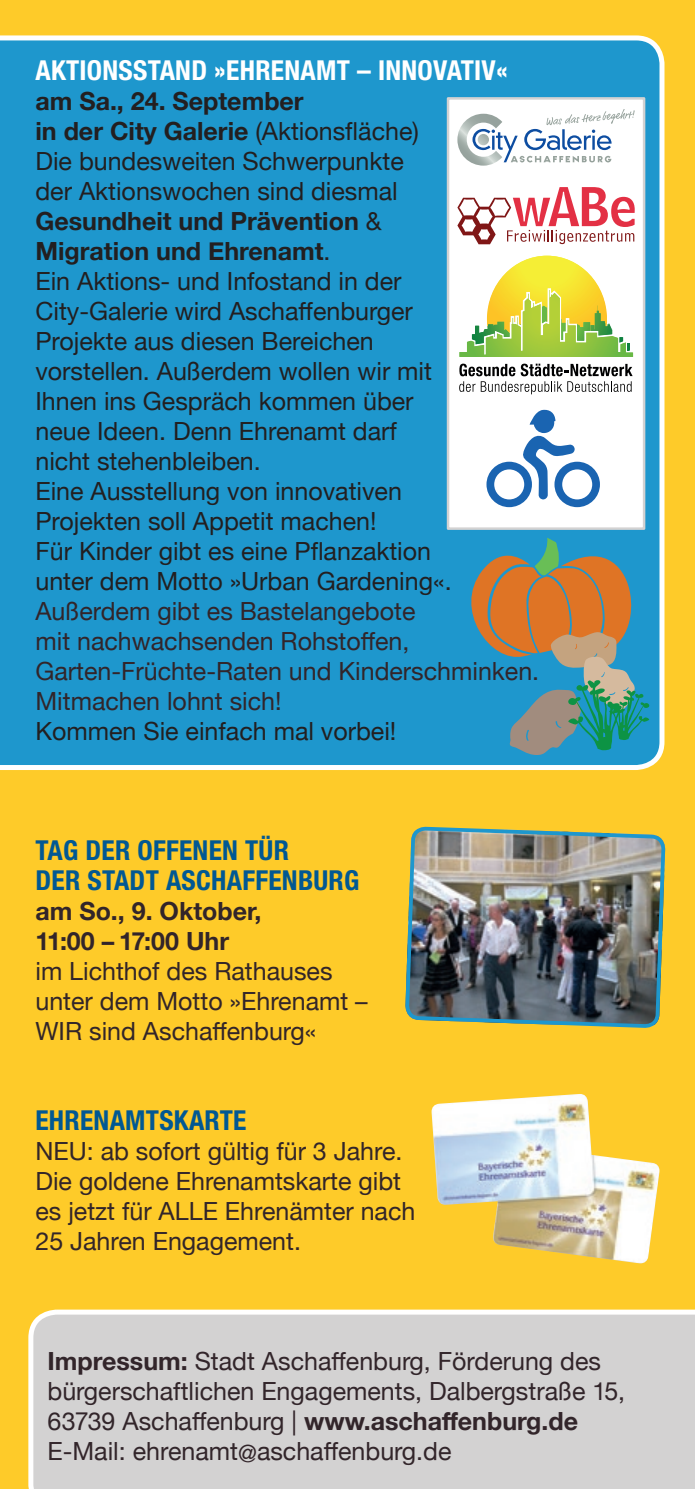
<style>
.page{position:relative;width:695px;height:1489px;background:#fff}
.page>*{position:absolute;margin:0;border:0;box-sizing:border-box;transform-origin:0 0}
.t1{font:700 condensed 27.5px/30px "Helvetica Neue";letter-spacing:.01em;color:#015893}
.t2{font:700 condensed 27.5px "Helvetica Neue";letter-spacing:.01em;color:#fff}
.t3{font:25px/30px "Helvetica Neue";color:#231f20}
.t4{font:25px/30px "Helvetica Neue";color:#32252a}
.t5{font:700 25px/30px "Helvetica Neue";color:#32252a}
.s1{font-weight:700}
.s2{font-size:23.75px}
</style>
<div class="page">
<div style="left:0;top:0;width:694px;height:1488px;background:#fecb29"></div>
<div style="left:0;top:35px;width:664px;height:735px;background:#1e97cd"></div>
<div style="left:28px;top:1309px;width:666px;height:179px;background:#d3d2d2"></div>
<img style="left:405px;top:826px;width:261px;height:202px">
<div style="left:446px;top:97px;width:199px;height:433px;background:#fff;border:2px solid #d3d2d2"></div>
<svg style="left:457px;top:109px;width:177px;height:57px"></svg>
<svg style="left:459px;top:256px;width:175px;height:138px"></svg>
<img style="left:431px;top:1094px;width:228px;height:169px">
<svg style="left:457px;top:187px;width:177px;height:57px"></svg>
<svg style="left:452px;top:520px;width:197px;height:235px;background:#6a9394"></svg>
<svg style="left:486px;top:409px;width:114px;height:98px"></svg>
<p class="t2" style="left:35px;top:53px;width:474px">AKTIONSSTAND »EHRENAMT – INNOVATIV«</p>
<p class="t3" style="left:35px;top:87px;width:417px"><span class="s1">am Sa., 24. September<br>in der City Galerie</span> (Aktionsfläche)<br>Die bundesweiten Schwerpunkte<br>der Aktionswochen sind diesmal<br><span class="s1">Gesundheit und Prävention</span> &amp;<br><span class="s1">Migration und Ehrenamt</span>.<br>Ein Aktions- und Infostand in der<br>City-Galerie wird Aschaffenburger<br>Projekte aus diesen Bereichen vorstellen. Außerdem wollen wir mit<br>Ihnen ins Gespräch kommen über neue Ideen. Denn Ehrenamt darf nicht stehenbleiben.<br>Eine Ausstellung von innovativen<br>Projekten soll Appetit machen!<br>Für Kinder gibt es eine Pflanzaktion unter dem Motto »Urban Gardening«.</p>
<p class="t4" style="left:35px;top:597px;width:505px">Außerdem gibt es Bastelangebote<br>mit nachwachsenden Rohstoffen, Garten-Früchte-Raten und Kinderschminken.<br>Mitmachen lohnt sich!</p>
<p class="t3" style="left:35px;top:717px;width:362px">Kommen Sie einfach mal vorbei!</p>
<p class="t1" style="left:35px;top:834px;width:325px">TAG DER OFFENEN TÜR<br>DER STADT ASCHAFFENBURG</p>
<p class="t5" style="left:35px;top:896px;width:227px">am So., 9. Oktober,<br>11:00 – 17:00 Uhr</p>
<p class="t4" style="left:35px;top:957px;width:334px">im Lichthof des Rathauses unter dem Motto »Ehrenamt –<br>WIR sind Aschaffenburg«</p>
<p class="t1" style="left:35px;top:1104px;width:212px">EHRENAMTSKARTE</p>
<p class="t4" style="left:35px;top:1137px;width:381px">NEU: ab sofort gültig für 3 Jahre.<br>Die goldene Ehrenamtskarte gibt es jetzt für ALLE Ehrenämter nach<br>25 Jahren Engagement.</p>
<p class="t4" style="left:47px;top:1347px;width:579px"><span class="s1">Impressum:</span> Stadt Aschaffenburg, Förderung des bürgerschaftlichen Engagements, Dalbergstraße 15, 63739 Aschaffenburg | <span class="s1">www.aschaffenburg.de </span>E-Mail: ehrenamt<span class="s2">@</span>aschaffenburg.de</p>
</div>
